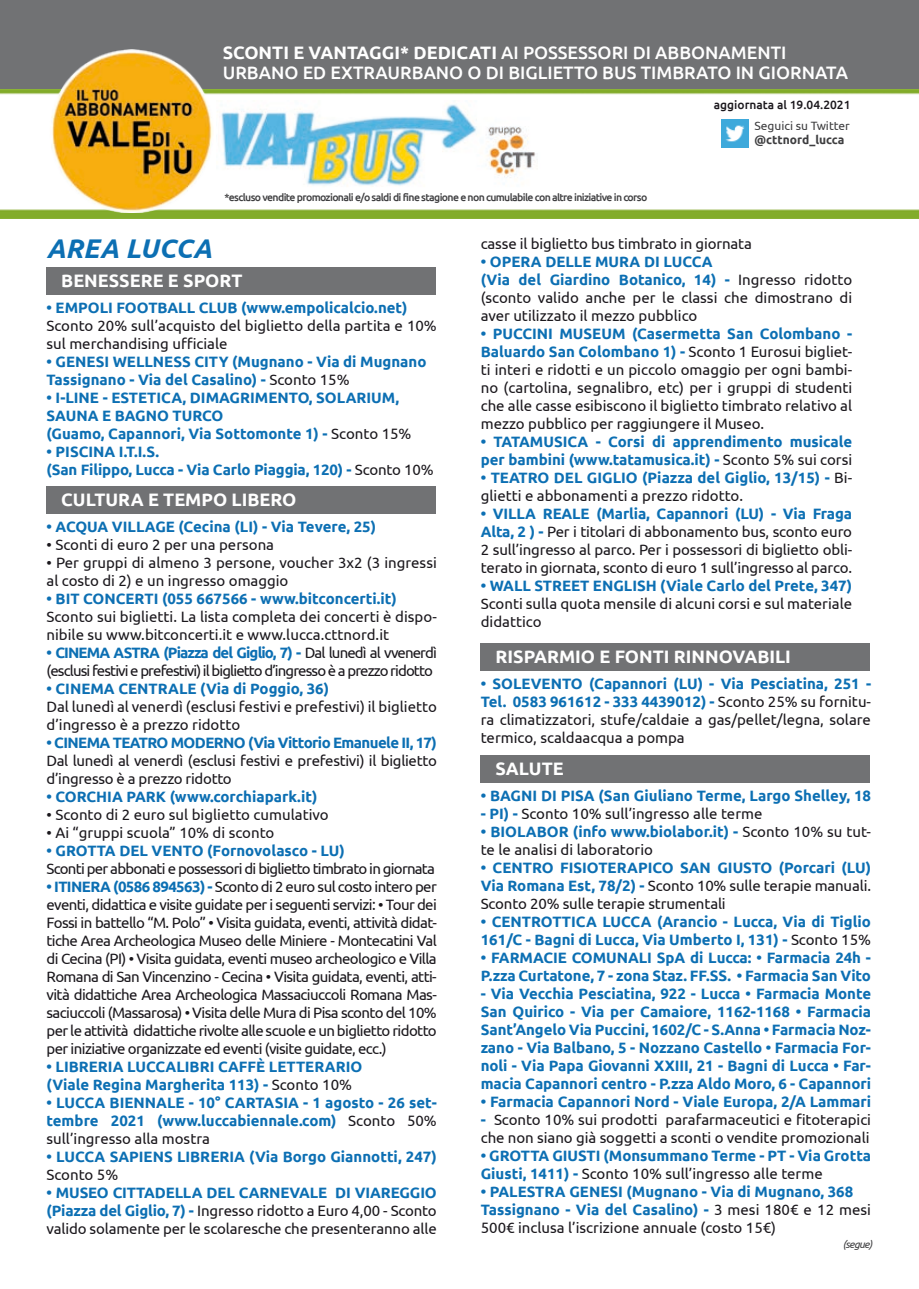
<style>
.page{position:relative;width:919px;height:1289px;background:#fff}
.page>*{position:absolute;margin:0;border:0;box-sizing:border-box;transform-origin:0 0}
.t1{font:italic 700 27px "Ubuntu";color:#0c6fb3}
.t2{font:500 18px/19.5px "Ubuntu";color:#fff}
.t3{font:700 18px "Ubuntu";color:#fff}
.t4{font:15px/18px "Ubuntu";color:#1a171c}
.t5{font:700 15px/18px "Ubuntu";color:#0c6fb3}
.t6{font:15px/18px "Ubuntu";letter-spacing:-.06em;color:#1a171c}
.t7{font:15px/18px "Ubuntu";letter-spacing:-.02em;color:#1a171c}
.t8{font:15px "Ubuntu";letter-spacing:-.05em;color:#1a171c}
.t9{font:700 15px "Ubuntu";letter-spacing:-.04em;color:#0c6fb3}
.t10{font:500 12px "Ubuntu";color:#1a171c}
.t11{font:12px "Ubuntu";color:#3e3e40}
.t12{font:700 12px "Ubuntu";color:#3e3e40}
.t13{font:500 10.5px "Ubuntu";letter-spacing:-.06em;color:#3e3e40}
.t14{font:italic 10.5px "Ubuntu";letter-spacing:-.06em;color:#3e3e40}
.s1{font-weight:700}
.s2{font-weight:400;color:#1a171c}
.s3{font-weight:700;color:#0c6fb3}
</style>
<div class="page">
<img style="left:0;top:89px;width:918px;height:129px">
<div style="left:0;top:0;width:918px;height:89px;background:#717274"></div>
<img style="left:721px;top:120px;width:27px;height:27px">
<img style="left:217px;top:100px;width:323px;height:88px">
<img style="left:50px;top:49px;width:164px;height:164px">
<div style="left:47px;top:267px;width:388px;height:27px;background:#717274"></div>
<div style="left:47px;top:486px;width:388px;height:27px;background:#717274"></div>
<div style="left:480px;top:643px;width:389px;height:27px;background:#717274"></div>
<div style="left:480px;top:755px;width:389px;height:27px;background:#717274"></div>
<p class="t2" style="left:223px;top:42px;width:626px"><span class="s1">SCONTI E VANTAGGI* DEDICATI</span> AI POSSESSORI DI ABBONAMENTI<br>URBANO ED EXTRAURBANO O DI BIGLIETTO BUS TIMBRATO IN GIORNATA</p>
<p class="t10" style="left:713px;top:97px;width:138px">aggiornata al 19.04.2021</p>
<p class="t13" style="left:224px;top:191px;width:424px">*escluso vendite promozionali e/o saldi di fine stagione e non cumulabile con altre iniziative in corso</p>
<p class="t11" style="left:754px;top:119px;width:97px">Seguici su Twitter</p>
<p class="t12" style="left:754px;top:132px;width:91px">@cttnord_lucca</p>
<h1 class="t1" style="left:47px;top:232px;width:167px">AREA LUCCA</h1>
<p class="t3" style="left:61px;top:270px;width:183px">BENESSERE E SPORT</p>
<p class="t5" style="left:47px;top:298px;width:362px">• EMPOLI FOOTBALL CLUB (www.empolicalcio.net)</p>
<p class="t4" style="left:47px;top:316px;width:392px">Sconto 20% sull’acquisto del biglietto della partita e 10% sul merchandising ufficiale</p>
<p class="t5" style="left:47px;top:352px;width:381px">• GENESI WELLNESS CITY (Mugnano - Via di Mugnano<br>Tassignano - Via del Casalino) - <span class="s2">Sconto 15%</span></p>
<p class="t5" style="left:47px;top:388px;width:366px">• I-LINE - ESTETICA, DIMAGRIMENTO, SOLARIUM,<br>SAUNA E BAGNO TURCO<br>(Guamo, Capannori, Via Sottomonte 1) - <span class="s2">Sconto 15%</span></p>
<p class="t5" style="left:47px;top:442px;width:389px">• PISCINA I.T.I.S.<br>(San Filippo, Lucca - Via Carlo Piaggia, 120) - <span class="s2">Sconto 10%</span></p>
<p class="t3" style="left:61px;top:489px;width:236px">CULTURA E TEMPO LIBERO</p>
<p class="t5" style="left:47px;top:517px;width:331px">• ACQUA VILLAGE (Cecina (LI) - Via Tevere, 25)</p>
<p class="t4" style="left:47px;top:535px;width:229px">• Sconti di euro 2 per una persona</p>
<p class="t4" style="left:47px;top:553px;width:392px">• Per gruppi di almeno 3 persone, voucher 3x2 (3 ingressi al costo di 2) e un ingresso omaggio</p>
<p class="t5" style="left:47px;top:589px;width:352px">• BIT CONCERTI (055 667566 - www.bitconcerti.it)</p>
<p class="t4" style="left:47px;top:607px;width:392px">Sconto sui biglietti. La lista completa dei concerti è dispo&shy;nibile su www.bitconcerti.it e www.lucca.cttnord.it</p>
<p class="t6" style="left:47px;top:643px;width:392px"><span class="s3">• CINEMA ASTRA (Piazza del Giglio, 7) -</span> Dal lunedì al vvenerdì (esclusi festivi e prefestivi) il biglietto d’ingresso è a prezzo ridotto</p>
<p class="t5" style="left:47px;top:679px;width:284px">• CINEMA CENTRALE (Via di Poggio, 36)</p>
<p class="t4" style="left:47px;top:697px;width:392px">Dal lunedì al venerdì (esclusi festivi e prefestivi) il biglietto d’ingresso è a prezzo ridotto</p>
<p class="t9" style="left:47px;top:733px;width:392px">• CINEMA TEATRO MODERNO (Via Vittorio Emanuele II, 17)</p>
<p class="t7" style="left:47px;top:751px;width:392px">Dal lunedì al venerdì (esclusi festivi e prefestivi) il biglietto d’ingresso è a prezzo ridotto</p>
<p class="t5" style="left:47px;top:787px;width:272px">• CORCHIA PARK (www.corchiapark.it)</p>
<p class="t4" style="left:47px;top:805px;width:283px">• Sconto di 2 euro sul biglietto cumulativo</p>
<p class="t4" style="left:47px;top:823px;width:229px">• Ai “gruppi scuola” 10% di sconto</p>
<p class="t5" style="left:47px;top:841px;width:300px">• GROTTA DEL VENTO (Fornovolasco - LU)</p>
<p class="t8" style="left:47px;top:859px;width:390px">Sconti per abbonati e possessori di biglietto timbrato in giornata</p>
<p class="t4" style="left:47px;top:877px;width:392px;text-align:justify"><span class="s3">• ITINERA (0586 894563) -</span> Sconto di 2 euro sul costo intero per eventi, didattica e visite guidate per i seguenti servizi: • Tour dei Fossi in battello “M. Polo” • Visita guidata, eventi, attività didat&shy;tiche Area Archeologica Museo delle Miniere - Montecatini Val di Cecina (PI) • Visita guidata, eventi museo archeologico e Villa Romana di San Vincenzino - Cecina • Visita guidata, eventi, atti&shy;vità didattiche Area Archeologica Massaciuccoli Romana Mas&shy;saciuccoli (Massarosa) • Visita delle Mura di Pisa sconto del 10% per le attività didattiche rivolte alle scuole e un biglietto ridotto per iniziative organizzate ed eventi (visite guidate, ecc.)</p>
<p class="t5" style="left:47px;top:1057px;width:317px">• LIBRERIA LUCCALIBRI CAFFÈ LETTERARIO (Viale Regina Margherita 113) - <span class="s2">Sconto 10%</span></p>
<p class="t5" style="left:47px;top:1093px;width:392px;text-align:justify">• LUCCA BIENNALE - 10° CARTASIA - 1 agosto - 26 set&shy;tembre 2021 (www.luccabiennale.com) <span class="s2">Sconto 50% sull’ingresso alla mostra</span></p>
<p class="t5" style="left:47px;top:1147px;width:392px">• LUCCA SAPIENS LIBRERIA (Via Borgo Giannotti, 247)</p>
<p class="t4" style="left:47px;top:1165px;width:73px">Sconto 5%</p>
<p class="t4" style="left:46px;top:1183px;width:392px;text-align:justify"><span class="s3">• MUSEO CITTADELLA DEL CARNEVALE DI VIAREGGIO (Piazza del Giglio, 7) -</span> Ingresso ridotto a Euro 4,00 - Sconto valido solamente per le scolaresche che presenteranno alle</p>
<p class="t4" style="left:480px;top:234px;width:273px">casse il biglietto bus timbrato in giornata</p>
<p class="t4" style="left:480px;top:252px;width:373px"><span class="s3">• OPERA DELLE MURA DI LUCCA<br>(Via del Giardino Botanico, 14) -</span> Ingresso ridotto (sconto valido anche per le classi che dimostrano di aver utilizzato il mezzo pubblico</p>
<p class="t4" style="left:480px;top:324px;width:373px;text-align:justify"><span class="s3">• PUCCINI MUSEUM (Casermetta San Colombano - Baluardo San Colombano 1) -</span> Sconto 1 Eurosui bigliet&shy;ti interi e ridotti e un piccolo omaggio per ogni bambi&shy;no (cartolina, segnalibro, etc) per i gruppi di studenti che alle casse esibiscono il biglietto timbrato relativo al mezzo pubblico per raggiungere il Museo.</p>
<p class="t5" style="left:480px;top:432px;width:373px">• TATAMUSICA - Corsi di apprendimento musicale per bambini (www.tatamusica.it) - <span class="s2">Sconto 5% sui corsi</span></p>
<p class="t5" style="left:480px;top:468px;width:373px">• TEATRO DEL GIGLIO (Piazza del Giglio, 13/15) - <span class="s2">Bi&shy;glietti e abbonamenti a prezzo ridotto.</span></p>
<p class="t4" style="left:480px;top:504px;width:373px;text-align:justify"><span class="s3">• VILLA REALE (Marlia, Capannori (LU) - Via Fraga Alta, 2 ) -</span> Per i titolari di abbonamento bus, sconto euro 2 sull’ingresso al parco. Per i possessori di biglietto obli&shy;terato in giornata, sconto di euro 1 sull’ingresso al parco.</p>
<p class="t5" style="left:480px;top:576px;width:373px">• WALL STREET ENGLISH (Viale Carlo del Prete, 347)</p>
<p class="t4" style="left:480px;top:594px;width:373px">Sconti sulla quota mensile di alcuni corsi e sul materiale didattico</p>
<p class="t3" style="left:495px;top:646px;width:297px">RISPARMIO E FONTI RINNOVABILI</p>
<p class="t4" style="left:480px;top:674px;width:392px;text-align:justify"><span class="s3">• SOLEVENTO (Capannori (LU) - Via Pesciatina, 251 - Tel. 0583 961612 - 333 4439012) -</span> Sconto 25% su fornitu&shy;ra climatizzatori, stufe/caldaie a gas/pellet/legna, solare termico, scaldaacqua a pompa</p>
<p class="t3" style="left:495px;top:758px;width:70px">SALUTE</p>
<p class="t5" style="left:480px;top:786px;width:392px">• BAGNI DI PISA (San Giuliano Terme, Largo Shelley, 18</p>
<p class="t4" style="left:480px;top:804px;width:283px"><span class="s3">- PI) -</span> Sconto 10% sull’ingresso alle terme</p>
<p class="t4" style="left:480px;top:822px;width:392px"><span class="s3">• BIOLABOR (info www.biolabor.it) -</span> Sconto 10% su tut&shy;te le analisi di laboratorio</p>
<p class="t4" style="left:480px;top:858px;width:392px;text-align:justify"><span class="s3">• CENTRO FISIOTERAPICO SAN GIUSTO (Porcari (LU)<br>Via Romana Est, 78/2) -</span> Sconto 10% sulle terapie manuali.<br>Sconto 20% sulle terapie strumentali</p>
<p class="t5" style="left:480px;top:912px;width:392px">• CENTROTTICA LUCCA (Arancio - Lucca, Via di Tiglio<br>161/C - Bagni di Lucca, Via Umberto I, 131) - <span class="s2">Sconto 15%</span></p>
<p class="t5" style="left:480px;top:948px;width:392px">• FARMACIE COMUNALI SpA di Lucca: • Farmacia 24h -<br>P.zza Curtatone, 7 - zona Staz. FF.SS. • Farmacia San Vito</p>
<p class="t5" style="left:480px;top:984px;width:392px;text-align:justify">- Via Vecchia Pesciatina, 922 - Lucca • Farmacia Monte San Quirico - Via per Camaiore, 1162-1168 • Farmacia Sant’Angelo Via Puccini, 1602/C - S.Anna • Farmacia Noz&shy;zano - Via Balbano, 5 - Nozzano Castello • Farmacia For&shy;noli - Via Papa Giovanni XXIII, 21 - Bagni di Lucca • Far&shy;macia Capannori centro - P.zza Aldo Moro, 6 - Capannori</p>
<p class="t5" style="left:480px;top:1092px;width:392px">• Farmacia Capannori Nord - Viale Europa, 2/A Lammari</p>
<p class="t4" style="left:480px;top:1110px;width:392px"><span class="s3">-</span> Sconto 10% sui prodotti parafarmaceutici e fitoterapici che non siano già soggetti a sconti o vendite promozionali</p>
<p class="t5" style="left:480px;top:1146px;width:392px">• GROTTA GIUSTI (Monsummano Terme - PT - Via Grotta<br>Giusti, 1411) - <span class="s2">Sconto 10% sull’ingresso alle terme</span></p>
<p class="t5" style="left:480px;top:1182px;width:392px">• PALESTRA GENESI (Mugnano - Via di Mugnano, 368<br>Tassignano - Via del Casalino) - <span class="s2">3 mesi 180€ e 12 mesi<br>500€ inclusa l’iscrizione annuale (costo 15€)</span></p>
<p class="t14" style="left:842px;top:1237px;width:31px">(segue)</p>
</div>
